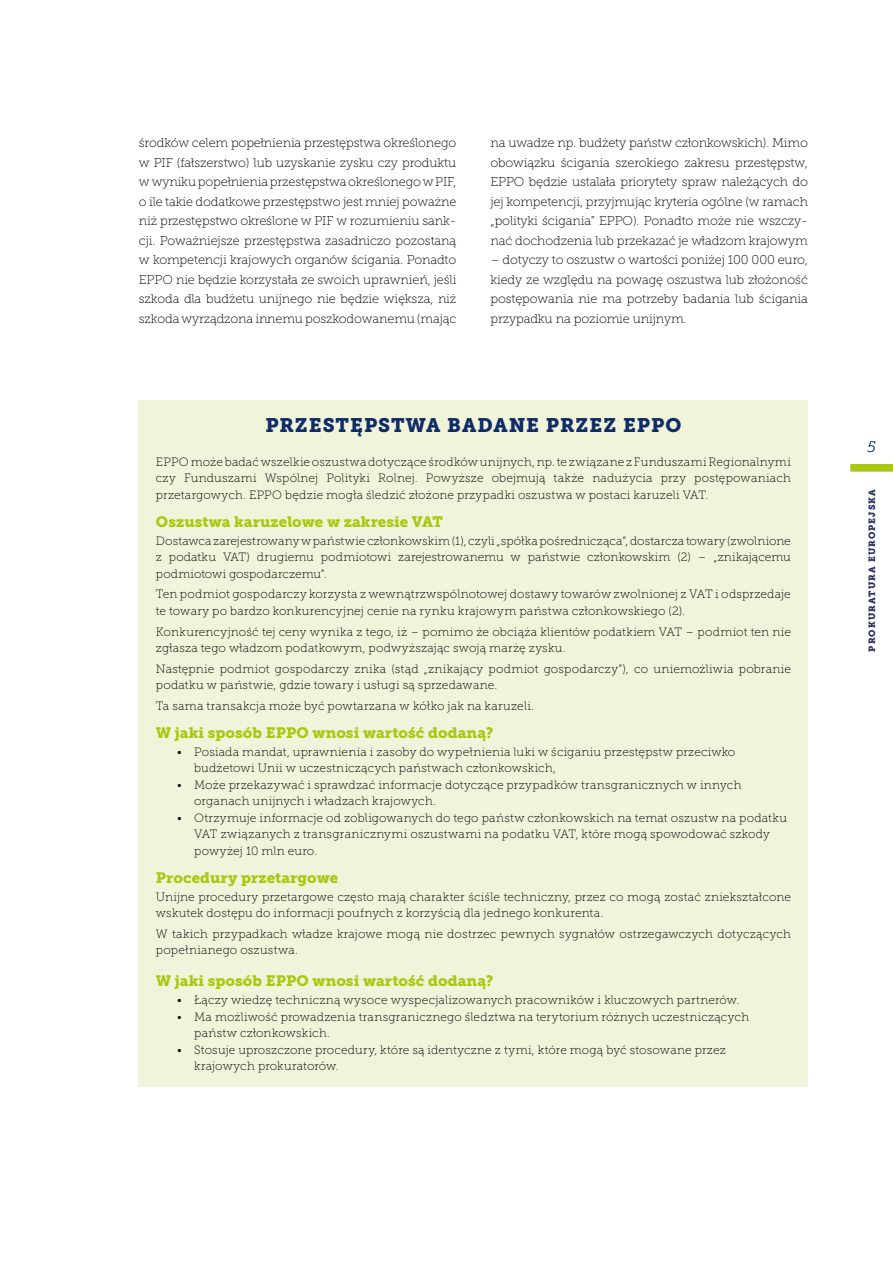
<style>
.page{position:relative;width:893px;height:1263px;background:#fff}
.page>*{position:absolute;margin:0;border:0;box-sizing:border-box;transform-origin:0 0}
.Box_Title{font:19.5px "Museo Slab 900";letter-spacing:.05em;color:#102c66}
.Box_subtitle{font:15px "Museo Slab 900";letter-spacing:.005em;color:#aac811}
.t1{font:italic 15px "Museo Slab 100";color:#013764}
.BODY{font:12.75px/19.5px "Museo Slab 100";letter-spacing:-.01em;color:#000;text-align:justify}
.Box_body{font:12px/16.5px "Museo Slab 100";letter-spacing:.015em;color:#000}
.t2{font:9px "Museo Slab 900";letter-spacing:.12em;color:#262b5d}
</style>
<div class="page">
<div style="left:850px;top:464px;width:43px;height:7px;background:#aac811"></div>
<div style="left:139px;top:401px;width:669px;height:686px;background:#f0f4da"></div>
<p class="BODY" style="left:139px;top:133px;width:319px">środków celem popełnienia przestępstwa określonego w PIF (fałszerstwo) lub uzyskanie zysku czy produktu w wyniku popełnienia przestępstwa określonego w PIF, o ile takie dodatkowe przestępstwo jest mniej poważne niż przestępstwo określone w PIF w rozumieniu sank&shy;cji. Poważniejsze przestępstwa zasadniczo pozostaną w kompetencji krajowych organów ścigania. Ponadto EPPO nie będzie korzystała ze swoich uprawnień, jeśli szkoda dla budżetu unijnego nie będzie większa, niż szkoda wyrządzona innemu poszkodowanemu (mając</p>
<p class="BODY" style="left:490px;top:133px;width:319px">na uwadze np. budżety państw członkowskich). Mimo obowiązku ścigania szerokiego zakresu przestępstw, EPPO będzie ustalała priorytety spraw należących do jej kompetencji, przyjmując kryteria ogólne (w ramach „polityki ścigania” EPPO). Ponadto może nie wszczy&shy;nać dochodzenia lub przekazać je władzom krajowym</p>
<p class="BODY" style="left:490px;top:250px;width:319px">– dotyczy to oszustw o wartości poniżej 100 000 euro, kiedy ze względu na powagę oszustwa lub złożoność postępowania nie ma potrzeby badania lub ścigania przypadku na poziomie unijnym.</p>
<p class="Box_Title" style="left:265px;top:414px;width:417px">PRZESTĘPSTWA BADANE PRZEZ EPPO</p>
<p class="Box_body" style="left:156px;top:453px;width:636px;text-align:justify">EPPO może badać wszelkie oszustwa dotyczące środków unijnych, np. te związane z Funduszami Regionalnymi czy Funduszami Wspólnej Polityki Rolnej. Powyższe obejmują także nadużycia przy postępowaniach przetargowych. EPPO będzie mogła śledzić złożone przypadki oszustwa w postaci karuzeli VAT.</p>
<p class="Box_subtitle" style="left:156px;top:512px;width:289px">Oszustwa karuzelowe w zakresie VAT</p>
<p class="Box_body" style="left:156px;top:532px;width:636px;text-align:justify">Dostawca zarejestrowany w państwie członkowskim (1), czyli „spółka pośrednicząca”, dostarcza towary (zwolnione z podatku VAT) drugiemu podmiotowi zarejestrowanemu w państwie członkowskim (2) – „znikającemu podmiotowi gospodarczemu”.</p>
<p class="Box_body" style="left:156px;top:586px;width:636px">Ten podmiot gospodarczy korzysta z wewnątrzwspólnotowej dostawy towarów zwolnionej z VAT i odsprzedaje te towary po bardzo konkurencyjnej cenie na rynku krajowym państwa członkowskiego (2).</p>
<p class="Box_body" style="left:156px;top:623px;width:636px">Konkurencyjność tej ceny wynika z tego, iż – pomimo że obciąża klientów podatkiem VAT – podmiot ten nie zgłasza tego władzom podatkowym, podwyższając swoją marżę zysku.</p>
<p class="Box_body" style="left:156px;top:660px;width:636px">Następnie podmiot gospodarczy znika (stąd „znikający podmiot gospodarczy”), co uniemożliwia pobranie podatku w państwie, gdzie towary i usługi są sprzedawane.</p>
<p class="Box_body" style="left:156px;top:698px;width:380px">Ta sama transakcja może być powtarzana w kółko jak na karuzeli.</p>
<p class="Box_subtitle" style="left:156px;top:724px;width:339px">W jaki sposób EPPO wnosi wartość dodaną?</p>
<p class="Box_body" style="left:194px;top:743px;width:543px;text-indent:-17px">• Posiada mandat, uprawnienia i zasoby do wypełnienia luki w ściganiu przestępstw przeciwko budżetowi Unii w uczestniczących państwach członkowskich,</p>
<p class="Box_body" style="left:194px;top:776px;width:549px;text-indent:-17px">• Może przekazywać i sprawdzać informacje dotyczące przypadków transgranicznych w innych organach unijnych i władzach krajowych.</p>
<p class="Box_body" style="left:194px;top:809px;width:594px;text-indent:-17px">• Otrzymuje informacje od zobligowanych do tego państw członkowskich na temat oszustw na podatku<br>VAT związanych z transgranicznymi oszustwami na podatku VAT, które mogą spowodować szkody powyżej 10 mln euro.</p>
<p class="Box_subtitle" style="left:156px;top:869px;width:184px">Procedury przetargowe</p>
<p class="Box_body" style="left:156px;top:888px;width:636px">Unijne procedury przetargowe często mają charakter ściśle techniczny, przez co mogą zostać zniekształcone wskutek dostępu do informacji poufnych z korzyścią dla jednego konkurenta.</p>
<p class="Box_body" style="left:156px;top:925px;width:636px">W takich przypadkach władze krajowe mogą nie dostrzec pewnych sygnałów ostrzegawczych dotyczących popełnianego oszustwa.</p>
<p class="Box_subtitle" style="left:156px;top:972px;width:339px">W jaki sposób EPPO wnosi wartość dodaną?</p>
<p class="Box_body" style="left:177px;top:992px;width:564px">• Łączy wiedzę techniczną wysoce wyspecjalizowanych pracowników i kluczowych partnerów.</p>
<p class="Box_body" style="left:194px;top:1008px;width:556px;text-indent:-17px">• Ma możliwość prowadzenia transgranicznego śledztwa na terytorium różnych uczestniczących państw członkowskich.</p>
<p class="Box_body" style="left:194px;top:1041px;width:533px;text-indent:-17px">• Stosuje uproszczone procedury, które są identyczne z tymi, które mogą być stosowane przez krajowych prokuratorów.</p>
<p class="t1" style="left:868px;top:439px;width:10px">5</p>
<p class="t2" style="left:867px;top:652px;width:164px;rotate:-90deg">PROKURATURA EUROPEJSKA</p>
</div>
